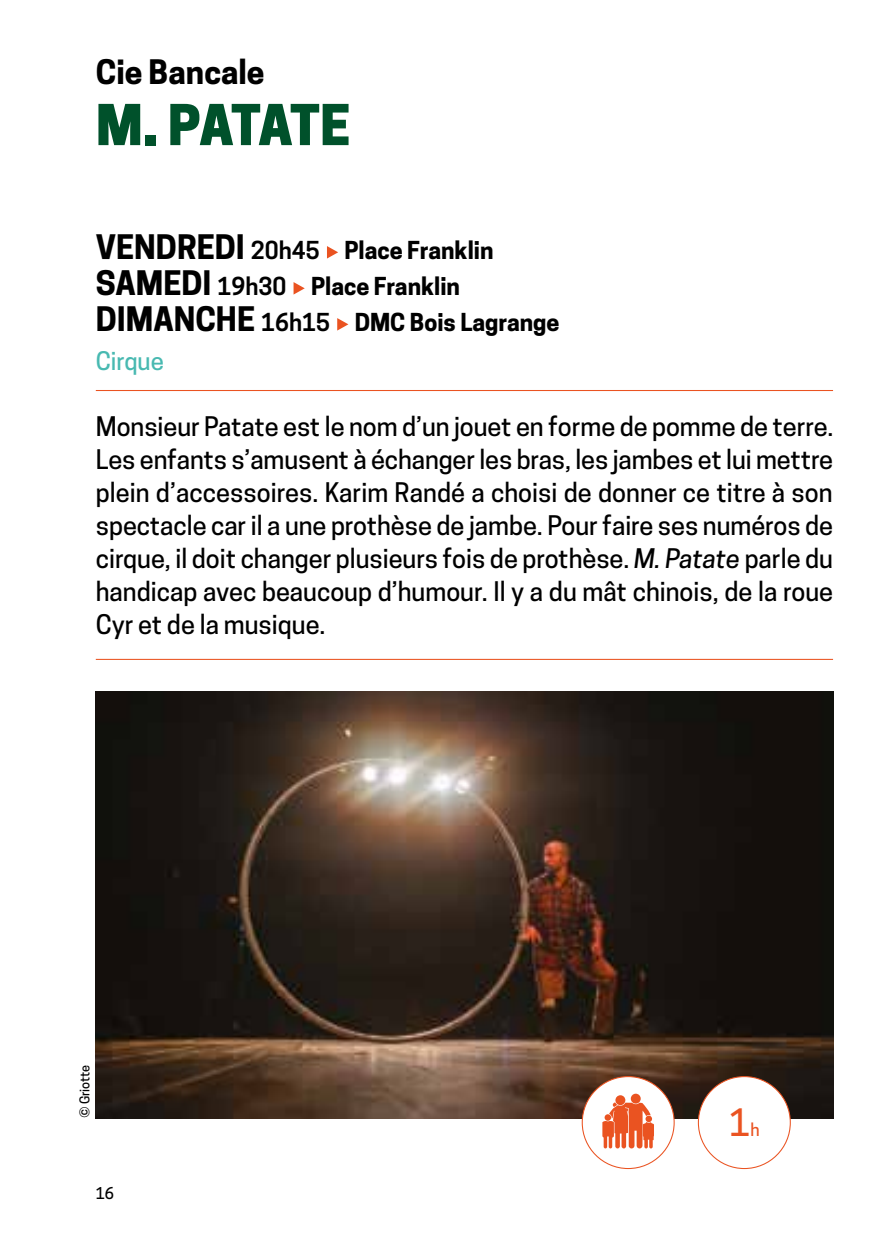
<style>
.page{position:relative;width:893px;height:1259px;background:#fff}
.page>*{position:absolute;margin:0;border:0;box-sizing:border-box;transform-origin:0 0}
.t1{font:800 52.8px "Cooper Hewitt";letter-spacing:-.05em;color:#00512b}
.t2{font:500 35.4px "Cooper Hewitt";color:#ea5321}
.t3{font:700 31.8px "Cooper Hewitt";color:#000}
.t4{font:500 25.5px/33px "Cooper Hewitt";color:#000;text-align:justify}
.t5{font:500 24px "Cooper Hewitt";color:#48b9b1}
.t6{font:700 23.4px/36px "Cooper Hewitt";color:#000}
.t7{font:500 15.3px "Cooper Hewitt";color:#000}
.t8{font:500 12.6px "Cooper Hewitt";letter-spacing:-.01em;color:#000}
.s1{font-size:31.8px}
.s2{font-weight:600}
.s3{font-style:italic}
.s4{font-size:16.8px}
</style>
<div class="page">
<img style="left:96px;top:691px;width:737px;height:427px">
<hr style="left:96px;top:390px;width:737px;height:1px;background:#ea5321">
<hr style="left:96px;top:659px;width:737px;height:1px;background:#ea5321">
<svg style="left:327px;top:246px;width:11px;height:12px"></svg>
<svg style="left:294px;top:282px;width:11px;height:12px"></svg>
<svg style="left:337px;top:318px;width:11px;height:12px"></svg>
<div style="left:698px;top:1076px;width:92px;height:92px;background:#fff;border-radius:50%"></div>
<div style="left:582px;top:1076px;width:92px;height:92px;background:#fff;border-radius:50%"></div>
<div style="left:631px;top:1093px;width:10px;height:10px;background:#ea5321;border-radius:50%"></div>
<div style="left:615px;top:1095px;width:10px;height:10px;background:#ea5321;border-radius:50%"></div>
<svg style="left:602px;top:1102px;width:52px;height:46px"></svg>
<p class="t3" style="left:96px;top:53px;width:170px">Cie Bancale</p>
<h1 class="t1" style="left:96px;top:94px;width:256px">M. PATATE</h1>
<p class="t6" style="left:96px;top:232px;width:465px"><span class="s1">VENDREDI</span> <span class="s2">20h45</span> Place Franklin<br><span class="s1">SAMEDI</span> <span class="s2">19h30</span> Place Franklin<br><span class="s1">DIMANCHE</span> <span class="s2">16h15</span> DMC Bois Lagrange</p>
<p class="t5" style="left:96px;top:346px;width:70px">Cirque</p>
<p class="t4" style="left:96px;top:409px;width:739px">Monsieur Patate est le nom d’un jouet en forme de pomme de terre.<br>Les enfants s’amusent à échanger les bras, les jambes et lui mettre plein d’accessoires. Karim Randé a choisi de donner ce titre à son spectacle car il a une prothèse de jambe. Pour faire ses numéros de cirque, il doit changer plusieurs fois de prothèse. <span class="s3">M. Patate</span> parle du handicap avec beaucoup d’humour. Il y a du mât chinois, de la roue Cyr et de la musique.</p>
<p class="t8" style="left:77px;top:1118px;width:54px;rotate:-90deg">© Griotte</p>
<p class="t7" style="left:96px;top:1184px;width:20px">16</p>
<h2 class="t2" style="left:729px;top:1101px;width:32px">1<span class="s4">h</span></h2>
</div>
